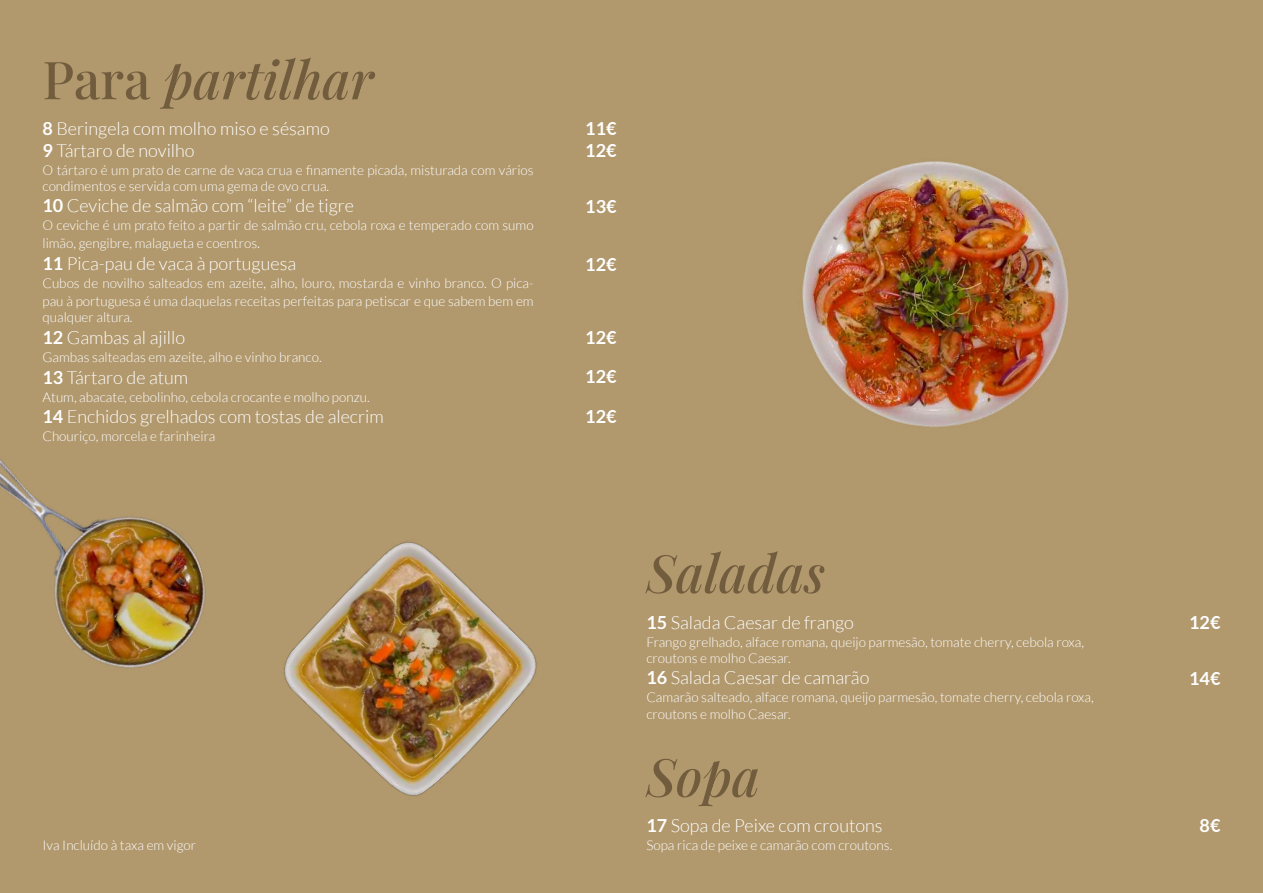
<style>
.page{position:relative;width:1263px;height:893px;background:#b1986d}
.page>*{position:absolute;margin:0;border:0;box-sizing:border-box;transform-origin:0 0}
.t1{font:italic 500 52.5px "Playfair Display";color:#715d3e}
.t2{font:300 18px/21.6px "Lato";color:#fff}
.t3{font:700 18px/21.9px "Lato";color:#fff}
.t4{font:300 13.5px/16.2px "Lato";color:#fff}
.s1{font-style:normal}
.s2{font-weight:700}
.s3{font-size:15px}
</style>
<div class="page">
<img style="left:284px;top:541px;width:253px;height:255px">
<img style="left:0;top:459px;width:206px;height:209px">
<img style="left:802px;top:161px;width:267px;height:266px">
<h1 class="t1" style="left:43px;top:39px;width:333px"><span class="s1">Para</span> partilhar</h1>
<h2 class="t2" style="left:43px;top:118px;width:289px"><span class="s2">8</span> Beringela com molho miso e sésamo<br><span class="s2">9</span> Tártaro de novilho</h2>
<p class="t4" style="left:43px;top:162px;width:493px">O tártaro é um prato de carne de vaca crua e finamente picada, misturada com vários condimentos e servida com uma gema de ovo crua.</p>
<h2 class="t2" style="left:43px;top:195px;width:313px"><span class="s2">10</span> Ceviche de salmão com “leite” de tigre</h2>
<p class="t4" style="left:43px;top:217px;width:493px;line-height:18px">O ceviche é um prato feito a partir de salmão cru, cebola roxa e temperado com sumo limão, gengibre, malagueta e coentros<span class="s3">.</span></p>
<h2 class="t2" style="left:43px;top:253px;width:255px"><span class="s2">11</span> Pica-pau de vaca à portuguesa</h2>
<p class="t4" style="left:43px;top:274px;width:493px;line-height:18px">Cubos de novilho salteados em azeite, alho, louro, mostarda e vinho branco. O pica&shy;pau à portuguesa é uma daquelas receitas perfeitas para petiscar e que sabem bem em</p>
<p class="t4" style="left:43px;top:309px;width:92px">qualquer altura.</p>
<h2 class="t2" style="left:43px;top:327px;width:144px"><span class="s2">12</span> Gambas al ajillo</h2>
<p class="t4" style="left:43px;top:349px;width:281px">Gambas salteadas em azeite, alho e vinho branco.</p>
<h2 class="t2" style="left:43px;top:366px;width:147px"><span class="s2">13</span> Tártaro de atum</h2>
<p class="t4" style="left:43px;top:389px;width:329px">Atum, abacate, cebolinho, cebola crocante e molho ponzu.</p>
<h2 class="t2" style="left:43px;top:406px;width:343px"><span class="s2">14</span> Enchidos grelhados com tostas de alecrim</h2>
<p class="t4" style="left:43px;top:428px;width:174px">Chouriço, morcela e farinheira</p>
<h2 class="t3" style="left:585px;top:117px;width:33px">11€<br>12€</h2>
<h2 class="t3" style="left:585px;top:195px;width:33px">13€</h2>
<h2 class="t3" style="left:585px;top:253px;width:33px">12€</h2>
<h2 class="t3" style="left:585px;top:318px;width:33px;line-height:39px">12€<br>12€</h2>
<h2 class="t3" style="left:585px;top:405px;width:33px">12€</h2>
<h1 class="t1" style="left:646px;top:532px;width:180px">Saladas</h1>
<h2 class="t2" style="left:646px;top:611px;width:209px"><span class="s2">15</span> Salada Caesar de frango</h2>
<p class="t4" style="left:646px;top:634px;width:439px">Frango grelhado, alface romana, queijo parmesão, tomate cherry, cebola roxa, croutons e molho Caesar.</p>
<h2 class="t2" style="left:646px;top:667px;width:225px"><span class="s2">16</span> Salada Caesar de camarão</h2>
<p class="t4" style="left:646px;top:689px;width:449px">Camarão salteado, alface romana, queijo parmesão, tomate cherry, cebola roxa, croutons e molho Caesar.</p>
<h1 class="t1" style="left:646px;top:736px;width:115px">Sopa</h1>
<h2 class="t2" style="left:646px;top:815px;width:238px"><span class="s2">17</span> Sopa de Peixe com croutons</h2>
<p class="t4" style="left:43px;top:838px;width:155px">Iva Incluído à taxa em vigor</p>
<p class="t4" style="left:646px;top:838px;width:247px">Sopa rica de peixe e camarão com croutons.</p>
<h2 class="t3" style="left:1189px;top:611px;width:33px">12€</h2>
<h2 class="t3" style="left:1189px;top:667px;width:33px">14€</h2>
<h2 class="t3" style="left:1199px;top:815px;width:22px">8€</h2>
</div>
